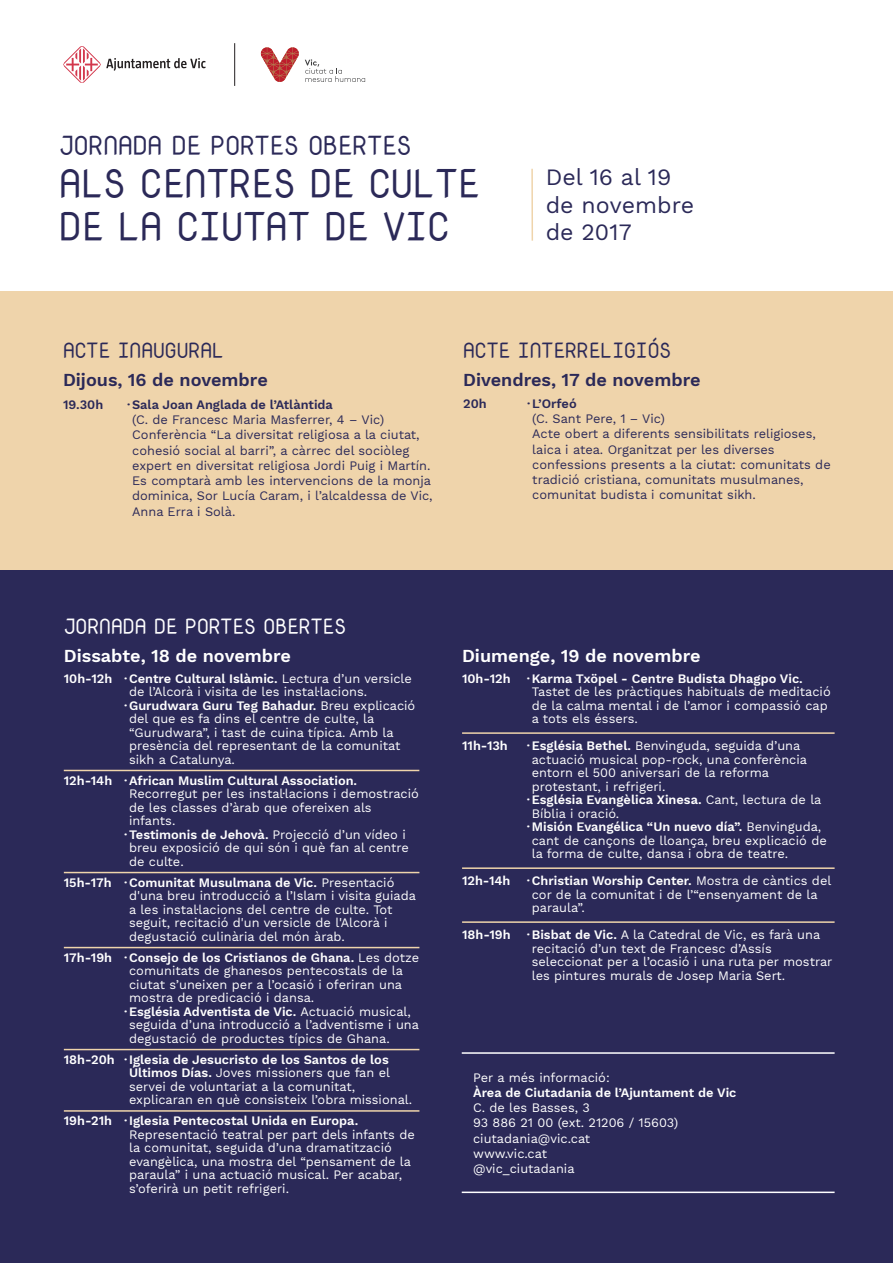
<style>
.page{position:relative;width:893px;height:1263px;background:#fff}
.page>*{position:absolute;margin:0;border:0;box-sizing:border-box;transform-origin:0 0}
.t1{font:39.6px/43px "Nova Mono";color:#2b2958}
.t2{font:26.25px "Nova Mono";color:#2b2958}
.t3{font:23.1px/27.6px "Work Sans";color:#2b2958}
.t4{font:21px "Nova Mono";color:#2b2958}
.t5{font:21px "Nova Mono";color:#fff}
.t6{font:600 18px "Work Sans";color:#fff}
.t7{font:600 18px "Work Sans";color:#2b2958}
.t8{font:12.75px/13.5px "Work Sans";color:#fff}
.t9{font:600 12.75px/27px "Work Sans";color:#fff}
.t10{font:12.75px/15.3px "Work Sans";color:#2b2958}
.t11{font:600 12.75px "Work Sans";color:#2b2958}
.s1{font-weight:400}
.s2{font-weight:600}
</style>
<div class="page">
<svg style="left:305px;top:59px;width:60px;height:23px"></svg>
<svg style="left:261px;top:47px;width:38px;height:35px"></svg>
<svg style="left:63px;top:46px;width:143px;height:37px"></svg>
<hr style="left:234px;top:43px;width:1px;height:43px;background:#231f20">
<hr style="left:531px;top:169px;width:2px;height:72px;background:#efd4ab">
<div style="left:0;top:564px;width:893px;height:699px;background:#2b2958"></div>
<div style="left:0;top:291px;width:893px;height:278px;background:#efd4ab"></div>
<hr style="left:64px;top:770px;width:355px;height:1px;background:#efd4ab">
<hr style="left:462px;top:732px;width:373px;height:2px;background:#efd4ab">
<hr style="left:462px;top:867px;width:373px;height:2px;background:#efd4ab">
<hr style="left:462px;top:921px;width:373px;height:2px;background:#efd4ab">
<hr style="left:64px;top:872px;width:355px;height:1px;background:#efd4ab">
<hr style="left:64px;top:947px;width:355px;height:1px;background:#efd4ab">
<hr style="left:64px;top:1110px;width:355px;height:2px;background:#efd4ab">
<hr style="left:64px;top:1049px;width:355px;height:1px;background:#efd4ab">
<hr style="left:462px;top:1052px;width:373px;height:2px;background:#fff">
<hr style="left:462px;top:1191px;width:373px;height:2px;background:#fff">
<h2 class="t2" style="left:59px;top:127px;width:354px">JORNADA DE PORTES OBERTES</h2>
<h1 class="t1" style="left:59px;top:160px;width:422px">ALS CENTRES DE CULTE<br>DE LA CIUTAT DE VIC</h1>
<h3 class="t3" style="left:546px;top:164px;width:150px">Del 16 al 19 de novembre de 2017</h3>
<h3 class="t4" style="left:63px;top:336px;width:162px">ACTE INAUGURAL</h3>
<h3 class="t7" style="left:63px;top:369px;width:206px">Dijous, 16 de novembre</h3>
<h3 class="t4" style="left:463px;top:336px;width:210px">ACTE INTERRELIGIÓS</h3>
<h3 class="t7" style="left:463px;top:369px;width:239px">Divendres, 17 de novembre</h3>
<p class="t11" style="left:63px;top:397px;width:42px">19.30h</p>
<p class="t11" style="left:463px;top:396px;width:25px">20h</p>
<p class="t11" style="left:127px;top:397px;width:207px">· Sala Joan Anglada de l’Atlàntida</p>
<p class="t10" style="left:132px;top:412px;width:302px">(C. de Francesc Maria Masferrer, 4 – Vic)<br>Conferència “La diversitat religiosa a la ciutat, cohesió social al barri”, a càrrec del sociòleg expert en diversitat religiosa Jordi Puig i Martín.<br>Es comptarà amb les intervencions de la monja dominica, Sor Lucía Caram, i l’alcaldessa de Vic, Anna Erra i Solà.</p>
<p class="t11" style="left:527px;top:396px;width:51px">·L’Orfeó</p>
<p class="t10" style="left:532px;top:411px;width:300px">(C. Sant Pere, 1 – Vic)<br>Acte obert a diferents sensibilitats religioses, laica i atea. Organitzat per les diverses confessions presents a la ciutat: comunitats de tradició cristiana, comunitats musulmanes, comunitat budista i comunitat sikh.</p>
<h3 class="t5" style="left:64px;top:611px;width:284px">JORNADA DE PORTES OBERTES</h3>
<p class="t9" style="left:124px;top:666px;width:289px">·Centre Cultural Islàmic. <span class="s1">Lectura d’un versicle</span></p>
<p class="t8" style="left:129px;top:686px;width:239px">de l’Alcorà i visita de les instal·lacions.</p>
<p class="t9" style="left:124px;top:693px;width:293px">·Gurudwara Guru Teg Bahadur. <span class="s1">Breu explicació</span></p>
<p class="t8" style="left:129px;top:713px;width:247px">del que es fa dins el centre de culte, la</p>
<p class="t8" style="left:129px;top:726px;width:266px">“Gurudwara”, i tast de cuina típica. Amb la</p>
<p class="t8" style="left:129px;top:740px;width:273px">presència del representant de la comunitat</p>
<p class="t8" style="left:129px;top:753px;width:107px">sikh a Catalunya.</p>
<p class="t9" style="left:124px;top:768px;width:235px">·African Muslim Cultural Association.</p>
<p class="t8" style="left:129px;top:788px;width:291px">Recorregut per les instal·lacions i demostració</p>
<p class="t8" style="left:129px;top:801px;width:244px">de les classes d’àrab que ofereixen als</p>
<p class="t8" style="left:129px;top:815px;width:48px">infants.</p>
<p class="t9" style="left:124px;top:822px;width:283px">·Testimonis de Jehovà. <span class="s1">Projecció d’un vídeo i</span></p>
<p class="t8" style="left:129px;top:842px;width:281px">breu exposició de qui són i què fan al centre</p>
<p class="t8" style="left:129px;top:855px;width:56px">de culte.</p>
<p class="t8" style="left:129px;top:876px;width:288px;text-indent:-5px"><span class="s2">·Comunitat Musulmana de Vic.</span> Presentació d'una breu introducció a l’Islam i visita guiada a les instal·lacions del centre de culte. Tot seguit, recitació d'un versicle de l'Alcorà i degustació culinària del món àrab.</p>
<p class="t9" style="left:124px;top:945px;width:297px">·Consejo de los Cristianos de Ghana. <span class="s1">Les dotze</span></p>
<p class="t8" style="left:129px;top:965px;width:275px">comunitats de ghanesos pentecostals de la</p>
<p class="t8" style="left:129px;top:978px;width:275px">ciutat s’uneixen per a l’ocasió i oferiran una</p>
<p class="t8" style="left:129px;top:992px;width:187px">mostra de predicació i dansa.</p>
<p class="t9" style="left:124px;top:999px;width:288px">·Església Adventista de Vic. <span class="s1">Actuació musical,</span></p>
<p class="t8" style="left:129px;top:1019px;width:291px">seguida d’una introducció a l’adventisme i una</p>
<p class="t8" style="left:129px;top:1032px;width:262px">degustació de productes típics de Ghana.</p>
<p class="t8" style="left:129px;top:1053px;width:285px;text-indent:-5px"><span class="s2">·Iglesia de Jesucristo de los Santos de los Últimos Días.</span> Joves missioners que fan el servei de voluntariat a la comunitat, explicaran en què consisteix l’obra missional.</p>
<p class="t9" style="left:124px;top:1108px;width:236px">·Iglesia Pentecostal Unida en Europa.</p>
<p class="t8" style="left:129px;top:1128px;width:287px">Representació teatral per part dels infants de la comunitat, seguida d’una dramatització evangèlica, una mostra del “pensament de la paraula” i una actuació musical. Per acabar, s’oferirà un petit refrigeri.</p>
<h3 class="t6" style="left:64px;top:646px;width:229px">Dissabte, 18 de novembre</h3>
<p class="t9" style="left:64px;top:666px;width:50px">10h-12h</p>
<p class="t9" style="left:64px;top:768px;width:50px">12h-14h</p>
<p class="t9" style="left:64px;top:870px;width:49px">15h-17h</p>
<p class="t9" style="left:64px;top:945px;width:50px">17h-19h</p>
<p class="t9" style="left:64px;top:1047px;width:52px">18h-20h</p>
<p class="t9" style="left:64px;top:1108px;width:50px">19h-21h</p>
<h3 class="t6" style="left:462px;top:646px;width:240px">Diumenge, 19 de novembre</h3>
<p class="t8" style="left:532px;top:686px;width:300px">Tastet de les pràctiques habituals de meditació de la calma mental i de l’amor i compassió cap a tots els éssers.</p>
<p class="t8" style="left:532px;top:753px;width:277px">actuació musical pop-rock, una conferència entorn el 500 aniversari de la reforma protestant, i refrigeri.</p>
<p class="t8" style="left:532px;top:800px;width:296px;line-height:27px">Bíblia i oració.<br>cant de cançons de lloança, breu explicació de</p>
<p class="t8" style="left:532px;top:848px;width:258px">la forma de culte, dansa i obra de teatre.</p>
<p class="t8" style="left:532px;top:888px;width:287px">cor de la comunitat i de l’“ensenyament de la paraula”.</p>
<p class="t8" style="left:532px;top:942px;width:302px">recitació d’un text de Francesc d’Assís seleccionat per a l’ocasió i una ruta per mostrar les pintures murals de Josep Maria Sert.</p>
<p class="t9" style="left:527px;top:666px;width:278px">·Karma Txöpel - Centre Budista Dhagpo Vic.</p>
<p class="t9" style="left:462px;top:666px;width:50px">10h-12h</p>
<p class="t8" style="left:527px;top:740px;width:275px"><span class="s2">·Església Bethel.</span> Benvinguda, seguida d’una</p>
<p class="t9" style="left:462px;top:733px;width:47px">11h-13h</p>
<p class="t9" style="left:527px;top:787px;width:296px">·Església Evangèlica Xinesa. <span class="s1">Cant, lectura de la </span>·Misión Evangélica “Un nuevo día”. <span class="s1">Benvinguda,</span></p>
<p class="t9" style="left:527px;top:868px;width:306px">·Christian Worship Center. <span class="s1">Mostra de càntics del</span></p>
<p class="t9" style="left:462px;top:868px;width:50px">12h-14h</p>
<p class="t8" style="left:527px;top:929px;width:295px"><span class="s2">·Bisbat de Vic.</span> A la Catedral de Vic, es farà una</p>
<p class="t9" style="left:462px;top:922px;width:50px">18h-19h</p>
<p class="t8" style="left:473px;top:1071px;width:138px">Per a més informació:</p>
<p class="t9" style="left:473px;top:1079px;width:265px">Àrea de Ciutadania de l’Ajuntament de Vic</p>
<p class="t8" style="left:473px;top:1101px;width:207px;line-height:15.3px">C. de les Basses, 3<br>93 886 21 00 (ext. 21206 / 15603) ciutadania@vic.cat<br>www.vic.cat<br>@vic_ciutadania</p>
</div>
